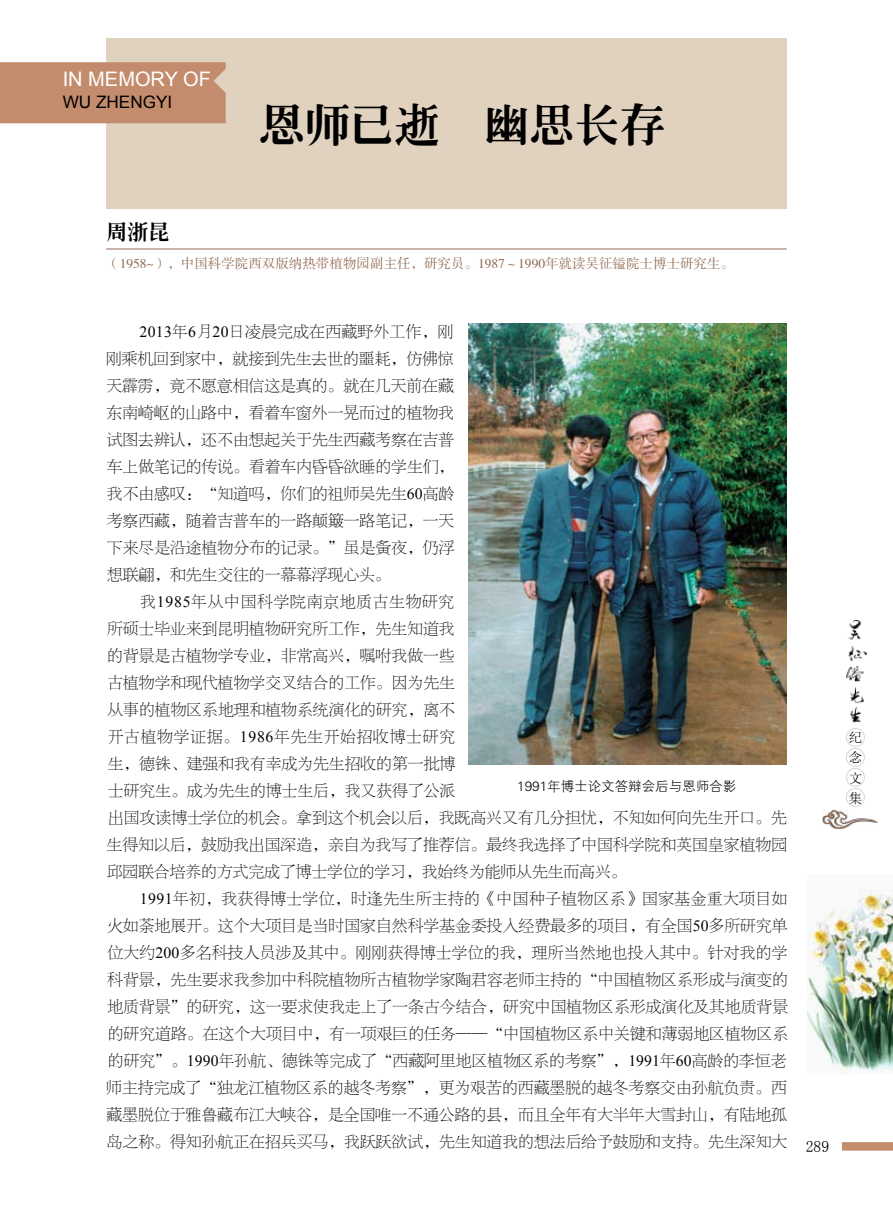
<style>
.page{position:relative;width:893px;height:1212px;background:#fff}
.page>*{position:absolute;margin:0;border:0;box-sizing:border-box;transform-origin:0 0}
.t1{font:45px "CT Lao Song SJ";color:#000}
.t2{font:21px "CT Lao Song SJ";color:#000}
.t3{font:19.95px "Arial";color:#fff}
.t4{font:17.1px "Arial";color:#000}
.t5{font:15.75px "FZBSK GBK1 0";letter-spacing:.005em;color:#000}
.t6{font:15.75px "FZBSK GBK1 0";letter-spacing:.025em;color:#000}
.t7{font:15.75px "FZBSK GBK1 0";letter-spacing:.05em;color:#000}
.t8{font:15.75px "FZBSK GBK1 0";letter-spacing:.045em;color:#000}
.t9{font:15.75px "Sim Sun";color:#000}
.t10{font:13.5px "FZSSK GBK1 0";color:#916950}
.t11{font:13.5px "FZXH1 K GBK1 0";color:#000}
.t12{font:13.5px/20.2px "Sim Sun";color:#000;text-align:justify}
.s1{font-family:"Times New Roman"}
</style>
<div class="page">
<div style="left:106px;top:38px;width:681px;height:170px;background:#e1d2c0"></div>
<hr style="left:106px;top:249px;width:681px;height:1px;background:#916950">
<div style="left:0;top:62px;width:226px;height:61px;background:#c38c6d"></div>
<div style="left:842px;top:1142px;width:51px;height:8px;background:#c38c6d"></div>
<div style="left:846px;top:728px;width:19px;height:19px;border:1px solid #d5d7d8;border-radius:50%"></div>
<div style="left:846px;top:748px;width:19px;height:18px;border:1px solid #d5d7d8;border-radius:50%"></div>
<div style="left:846px;top:768px;width:19px;height:18px;border:1px solid #d5d7d8;border-radius:50%"></div>
<div style="left:846px;top:788px;width:19px;height:18px;border:1px solid #d5d7d8;border-radius:50%"></div>
<img style="left:823px;top:810px;width:55px;height:19px">
<img style="left:846px;top:621px;width:21px;height:102px">
<img style="left:808px;top:888px;width:85px;height:184px">
<img style="left:469px;top:323px;width:318px;height:442px">
<p class="t3" style="left:63px;top:66px;width:150px">IN MEMORY OF</p>
<p class="t4" style="left:63px;top:90px;width:111px">WU ZHENGYI</p>
<p class="t1" style="left:259px;top:101px;width:406px">恩师已逝　幽思长存</p>
<p class="t2" style="left:106px;top:221px;width:64px">周浙昆</p>
<p class="t10" style="left:106px;top:256px;width:629px">（1958~），中国科学院西双版纳热带植物园副主任，研究员。1987～1990年就读吴征镒院士博士研究生。</p>
<p class="t5" style="left:139px;top:323px;width:316px"><span class="s1">2013</span>年<span class="s1">6</span>月<span class="s1">20</span>日凌晨完成在西藏野外工作，刚</p>
<p class="t5" style="left:106px;top:350px;width:349px">刚乘机回到家中，就接到先生去世的噩耗，仿佛惊</p>
<p class="t5" style="left:106px;top:377px;width:349px">天霹雳，竟不愿意相信这是真的。就在几天前在藏</p>
<p class="t5" style="left:107px;top:404px;width:349px">东南崎岖的山路中，看着车窗外一晃而过的植物我</p>
<p class="t5" style="left:107px;top:431px;width:349px">试图去辨认，还不由想起关于先生西藏考察在吉普</p>
<p class="t5" style="left:107px;top:458px;width:349px">车上做笔记的传说。看着车内昏昏欲睡的学生们，</p>
<p class="t5" style="left:107px;top:485px;width:349px">我不由感叹：“知道吗，你们的祖师吴先生<span class="s1">60</span>高龄</p>
<p class="t5" style="left:107px;top:512px;width:349px">考察西藏，随着吉普车的一路颠簸一路笔记，一天</p>
<p class="t5" style="left:107px;top:539px;width:349px">下来尽是沿途植物分布的记录。”虽是夤夜，仍浮</p>
<p class="t5" style="left:107px;top:566px;width:285px">想联翩，和先生交往的一幕幕浮现心头。</p>
<p class="t8" style="left:140px;top:593px;width:316px">我<span class="s1">1985</span>年从中国科学院南京地质古生物研究</p>
<p class="t5" style="left:107px;top:620px;width:349px">所硕士毕业来到昆明植物研究所工作，先生知道我</p>
<p class="t5" style="left:107px;top:647px;width:349px">的背景是古植物学专业，非常高兴，嘱咐我做一些</p>
<p class="t5" style="left:107px;top:674px;width:349px">古植物学和现代植物学交叉结合的工作。因为先生</p>
<p class="t5" style="left:108px;top:701px;width:349px">从事的植物区系地理和植物系统演化的研究，离不</p>
<p class="t7" style="left:108px;top:728px;width:349px">开古植物学证据。<span class="s1">1986</span>年先生开始招收博士研究</p>
<p class="t5" style="left:108px;top:755px;width:349px">生，德铢、建强和我有幸成为先生招收的第一批博</p>
<p class="t5" style="left:108px;top:782px;width:349px">士研究生。成为先生的博士生后，我又获得了公派</p>
<p class="t5" style="left:108px;top:809px;width:680px">出国攻读博士学位的机会。拿到这个机会以后，我既高兴又有几分担忧，不知如何向先生开口。先</p>
<p class="t5" style="left:107px;top:836px;width:682px">生得知以后，鼓励我出国深造，亲自为我写了推荐信。最终我选择了中国科学院和英国皇家植物园</p>
<p class="t5" style="left:107px;top:863px;width:521px">邱园联合培养的方式完成了博士学位的学习，我始终为能师从先生而高兴。</p>
<p class="t6" style="left:140px;top:890px;width:649px"><span class="s1">1991</span>年初，我获得博士学位，时逢先生所主持的《中国种子植物区系》国家基金重大项目如</p>
<p class="t5" style="left:107px;top:917px;width:682px">火如荼地展开。这个大项目是当时国家自然科学基金委投入经费最多的项目，有全国<span class="s1">50</span>多所研究单</p>
<p class="t5" style="left:107px;top:944px;width:682px">位大约<span class="s1">200</span>多名科技人员涉及其中。刚刚获得博士学位的我，理所当然地也投入其中。针对我的学</p>
<p class="t5" style="left:107px;top:971px;width:682px">科背景，先生要求我参加中科院植物所古植物学家陶君容老师主持的“中国植物区系形成与演变的</p>
<p class="t5" style="left:107px;top:998px;width:682px">地质背景”的研究，这一要求使我走上了一条古今结合，研究中国植物区系形成演化及其地质背景</p>
<p class="t5" style="left:108px;top:1025px;width:682px">的研究道路。在这个大项目中，有一项艰巨的任务——“中国植物区系中关键和薄弱地区植物区系</p>
<p class="t5" style="left:108px;top:1052px;width:680px">的研究”。<span class="s1">1990</span>年孙航、德铢等完成了“西藏阿里地区植物区系的考察”，<span class="s1">1991</span>年<span class="s1">60</span>高龄的李恒老</p>
<p class="t5" style="left:106px;top:1079px;width:682px">师主持完成了“独龙江植物区系的越冬考察”，更为艰苦的西藏墨脱的越冬考察交由孙航负责。西</p>
<p class="t5" style="left:106px;top:1106px;width:682px">藏墨脱位于雅鲁藏布江大峡谷，是全国唯一不通公路的县，而且全年有大半年大雪封山，有陆地孤</p>
<p class="t5" style="left:107px;top:1133px;width:682px">岛之称。得知孙航正在招兵买马，我跃跃欲试，先生知道我的想法后给予鼓励和支持。先生深知大</p>
<p class="t11" style="left:517px;top:779px;width:220px">1991年博士论文答辩会后与恩师合影</p>
<p class="t9" style="left:806px;top:1138px;width:25px">289</p>
<p class="t12" style="left:849px;top:727px;width:14px">纪念文集</p>
</div>
